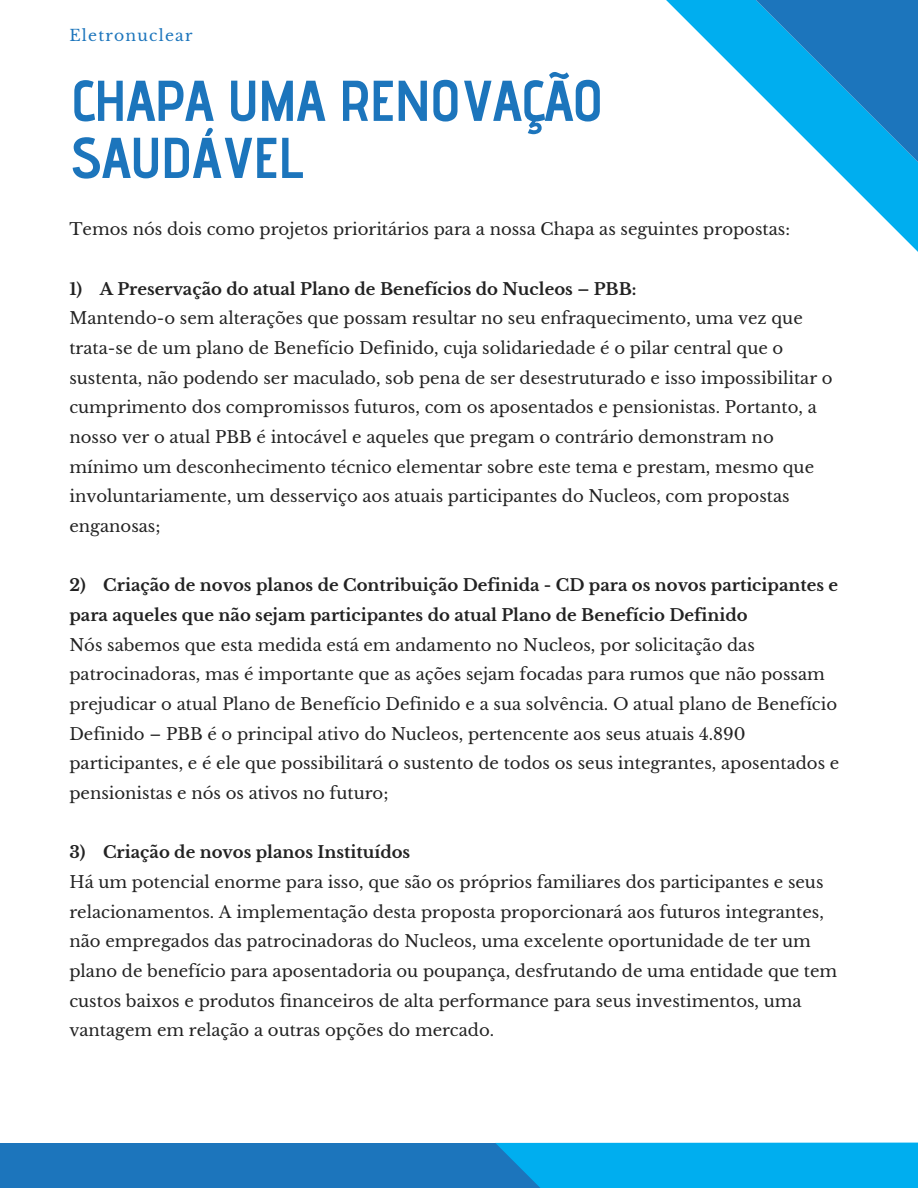
<style>
.page{position:relative;width:918px;height:1188px;background:#fff}
.page>*{position:absolute;margin:0;border:0;box-sizing:border-box;transform-origin:0 0}
.t1{font:700 57.45px/57.2px "Advent Pro";letter-spacing:-.03em;color:#1c75bc}
.t2{font:16.5px/29.7px "Libre Baskerville";color:#222}
.t3{font:700 16.5px/29.7px "Libre Baskerville";color:#222}
.t4{font:15.6px "Libre Baskerville";letter-spacing:.08em;color:#1c75bc}
</style>
<div class="page">
<div style="left:0;top:1143px;width:745px;height:45px;background:#1c75bc"></div>
<svg style="left:495px;top:1142px;width:423px;height:46px;background:#05acec"></svg>
<svg style="left:673px;top:0;width:245px;height:247px"></svg>
<p class="t4" style="left:69px;top:26px;width:125px">Eletronuclear</p>
<h1 class="t1" style="left:71px;top:71px;width:535px">CHAPA UMA RENOVAÇÃO<br>SAUDÁVEL</h1>
<p class="t2" style="left:69px;top:215px;width:722px">Temos nós dois como projetos prioritários para a nossa Chapa as seguintes propostas:</p>
<p class="t3" style="left:69px;top:274px;width:569px">1) A Preservação do atual Plano de Benefícios do Nucleos – PBB:</p>
<p class="t2" style="left:69px;top:304px;width:765px">Mantendo-o sem alterações que possam resultar no seu enfraquecimento, uma vez que trata-se de um plano de Benefício Definido, cuja solidariedade é o pilar central que o sustenta, não podendo ser maculado, sob pena de ser desestruturado e isso impossibilitar o cumprimento dos compromissos futuros, com os aposentados e pensionistas. Portanto, a nosso ver o atual PBB é intocável e aqueles que pregam o contrário demonstram no mínimo um desconhecimento técnico elementar sobre este tema e prestam, mesmo que involuntariamente, um desserviço aos atuais participantes do Nucleos, com propostas enganosas;</p>
<p class="t3" style="left:69px;top:571px;width:770px">2) Criação de novos planos de Contribuição Definida - CD para os novos participantes e para aqueles que não sejam participantes do atual Plano de Benefício Definido</p>
<p class="t2" style="left:69px;top:630px;width:771px">Nós sabemos que esta medida está em andamento no Nucleos, por solicitação das patrocinadoras, mas é importante que as ações sejam focadas para rumos que não possam prejudicar o atual Plano de Benefício Definido e a sua solvência. O atual plano de Benefício Definido – PBB é o principal ativo do Nucleos, pertencente aos seus atuais 4.890 participantes, e é ele que possibilitará o sustento de todos os seus integrantes, aposentados e pensionistas e nós os ativos no futuro;</p>
<p class="t3" style="left:69px;top:838px;width:342px">3) Criação de novos planos Instituídos</p>
<p class="t2" style="left:69px;top:867px;width:769px">Há um potencial enorme para isso, que são os próprios familiares dos participantes e seus relacionamentos. A implementação desta proposta proporcionará aos futuros integrantes, não empregados das patrocinadoras do Nucleos, uma excelente oportunidade de ter um plano de benefício para aposentadoria ou poupança, desfrutando de uma entidade que tem custos baixos e produtos financeiros de alta performance para seus investimentos, uma vantagem em relação a outras opções do mercado.</p>
</div>
